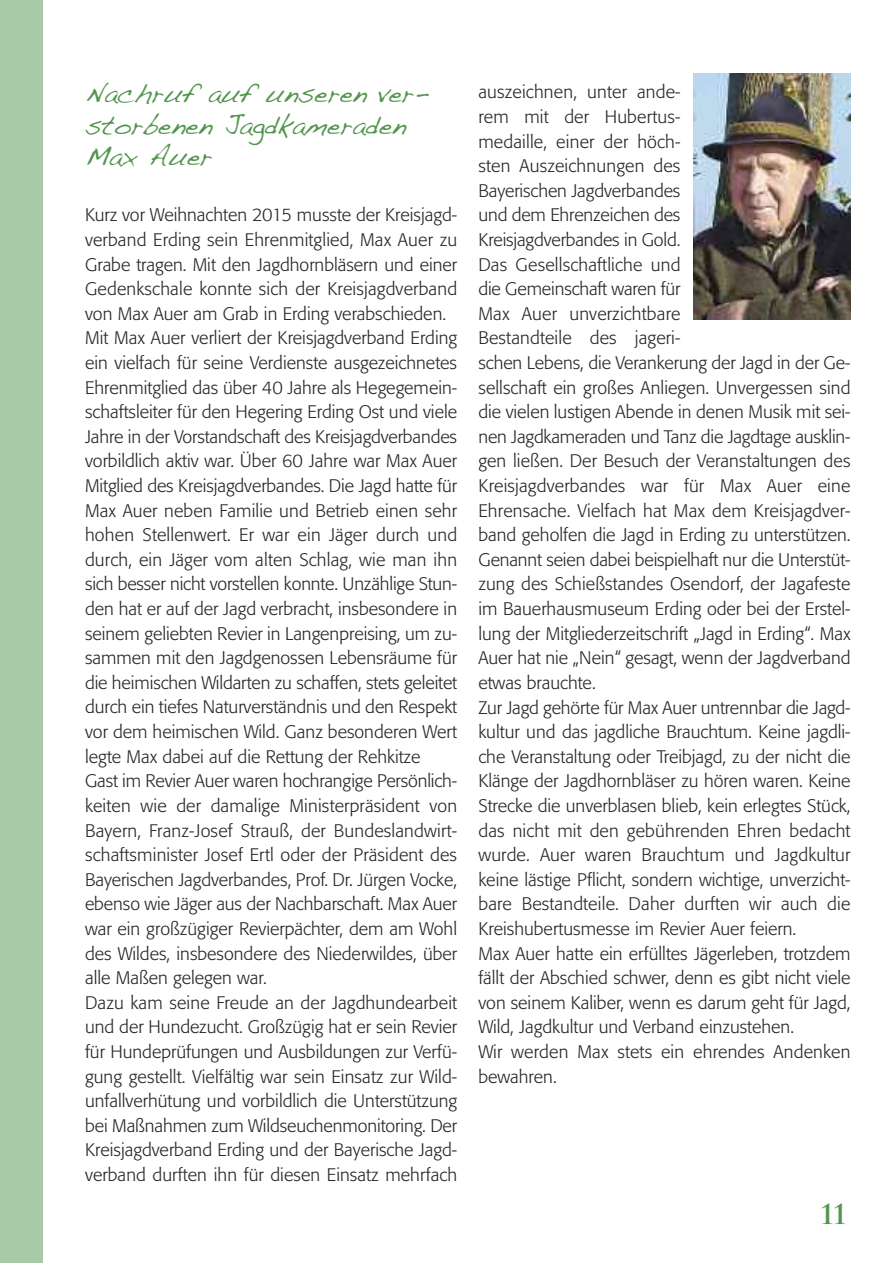
<style>
.page{position:relative;width:893px;height:1263px;background:#fff}
.page>*{position:absolute;margin:0;border:0;box-sizing:border-box;transform-origin:0 0}
.t1{font:27px/31.5px "Handwriting Dakota";color:#52954e}
.t2{font:700 27px "Trajan";color:#52954e}
.t3{font:300 18px/24.6px "Formata";color:#272627}
</style>
<div class="page">
<div style="left:0;top:0;width:43px;height:1263px;background:#a9caa7"></div>
<img style="left:694px;top:74px;width:156px;height:246px">
<h1 class="t1" style="left:85px;top:78px;width:342px">Nachruf auf unseren ver&shy;storbenen Jagdkameraden<br>Max Auer</h1>
<p class="t3" style="left:85px;top:204px;width:374px">Kurz vor Weihnachten 2015 musste der Kreisjagd&shy;verband Erding sein Ehrenmitglied, Max Auer zu Grabe tragen. Mit den Jagdhornbläsern und einer Gedenkschale konnte sich der Kreisjagdverband von Max Auer am Grab in Erding verabschieden.<br>Mit Max Auer verliert der Kreisjagdverband Erding ein vielfach für seine Verdienste ausgezeichnetes Ehrenmitglied das über 40 Jahre als Hegegemein&shy;schaftsleiter für den Hegering Erding Ost und viele Jahre in der Vorstandschaft des Kreisjagdverbandes vorbildlich aktiv war. Über 60 Jahre war Max Auer Mitglied des Kreisjagdverbandes. Die Jagd hatte für Max Auer neben Familie und Betrieb einen sehr hohen Stellenwert. Er war ein Jäger durch und durch, ein Jäger vom alten Schlag, wie man ihn sich besser nicht vorstellen konnte. Unzählige Stun&shy;den hat er auf der Jagd verbracht, insbesondere in seinem geliebten Revier in Langenpreising, um zu&shy;sammen mit den Jagdgenossen Lebensräume für die heimischen Wildarten zu schaffen, stets geleitet durch ein tiefes Naturverständnis und den Respekt vor dem heimischen Wild. Ganz besonderen Wert legte Max dabei auf die Rettung der Rehkitze Gast im Revier Auer waren hochrangige Persönlich&shy;keiten wie der damalige Ministerpräsident von Bayern, Franz-Josef Strauß, der Bundeslandwirt&shy;schaftsminister Josef Ertl oder der Präsident des Bayerischen Jagdverbandes, Prof. Dr. Jürgen Vocke, ebenso wie Jäger aus der Nachbarschaft. Max Auer war ein großzügiger Revierpächter, dem am Wohl des Wildes, insbesondere des Niederwildes, über alle Maßen gelegen war.<br>Dazu kam seine Freude an der Jagdhundearbeit und der Hundezucht. Großzügig hat er sein Revier für Hundeprüfungen und Ausbildungen zur Verfü&shy;gung gestellt. Vielfältig war sein Einsatz zur Wild&shy;unfallverhütung und vorbildlich die Unterstützung bei Maßnahmen zum Wildseuchenmonitoring. Der Kreisjagdverband Erding und der Bayerische Jagd&shy;verband durften ihn für diesen Einsatz mehrfach</p>
<p class="t3" style="left:478px;top:81px;width:374px">auszeichnen, unter ande-<br>rem mit der Hubertus-<br>medaille, einer der höch-<br>sten Auszeichnungen des<br>Bayerischen Jagdverbandes<br>und dem Ehrenzeichen des<br>Kreisjagdverbandes in Gold.<br>Das Gesellschaftliche und<br>die Gemeinschaft waren für<br>Max Auer unverzichtbare<br>Bestandteile des jageri-<br>schen Lebens, die Verankerung der Jagd in der Ge&shy;sellschaft ein großes Anliegen. Unvergessen sind die vielen lustigen Abende in denen Musik mit sei&shy;nen Jagdkameraden und Tanz die Jagdtage ausklin&shy;gen ließen. Der Besuch der Veranstaltungen des Kreisjagdverbandes war für Max Auer eine Ehrensache. Vielfach hat Max dem Kreisjagdver&shy;band geholfen die Jagd in Erding zu unterstützen.<br>Genannt seien dabei beispielhaft nur die Unterstüt&shy;zung des Schießstandes Osendorf, der Jagafeste im Bauerhausmuseum Erding oder bei der Erstel&shy;lung der Mitgliederzeitschrift „Jagd in Erding“. Max Auer hat nie „Nein“ gesagt, wenn der Jagdverband etwas brauchte.<br>Zur Jagd gehörte für Max Auer untrennbar die Jagd&shy;kultur und das jagdliche Brauchtum. Keine jagdli&shy;che Veranstaltung oder Treibjagd, zu der nicht die Klänge der Jagdhornbläser zu hören waren. Keine Strecke die unverblasen blieb, kein erlegtes Stück, das nicht mit den gebührenden Ehren bedacht wurde. Auer waren Brauchtum und Jagdkultur keine lästige Pflicht, sondern wichtige, unverzicht&shy;bare Bestandteile. Daher durften wir auch die Kreishubertusmesse im Revier Auer feiern.<br>Max Auer hatte ein erfülltes Jägerleben, trotzdem fällt der Abschied schwer, denn es gibt nicht viele von seinem Kaliber, wenn es darum geht für Jagd, Wild, Jagdkultur und Verband einzustehen.<br>Wir werden Max stets ein ehrendes Andenken bewahren.</p>
<h1 class="t2" style="left:821px;top:1199px;width:27px">11</h1>
</div>
